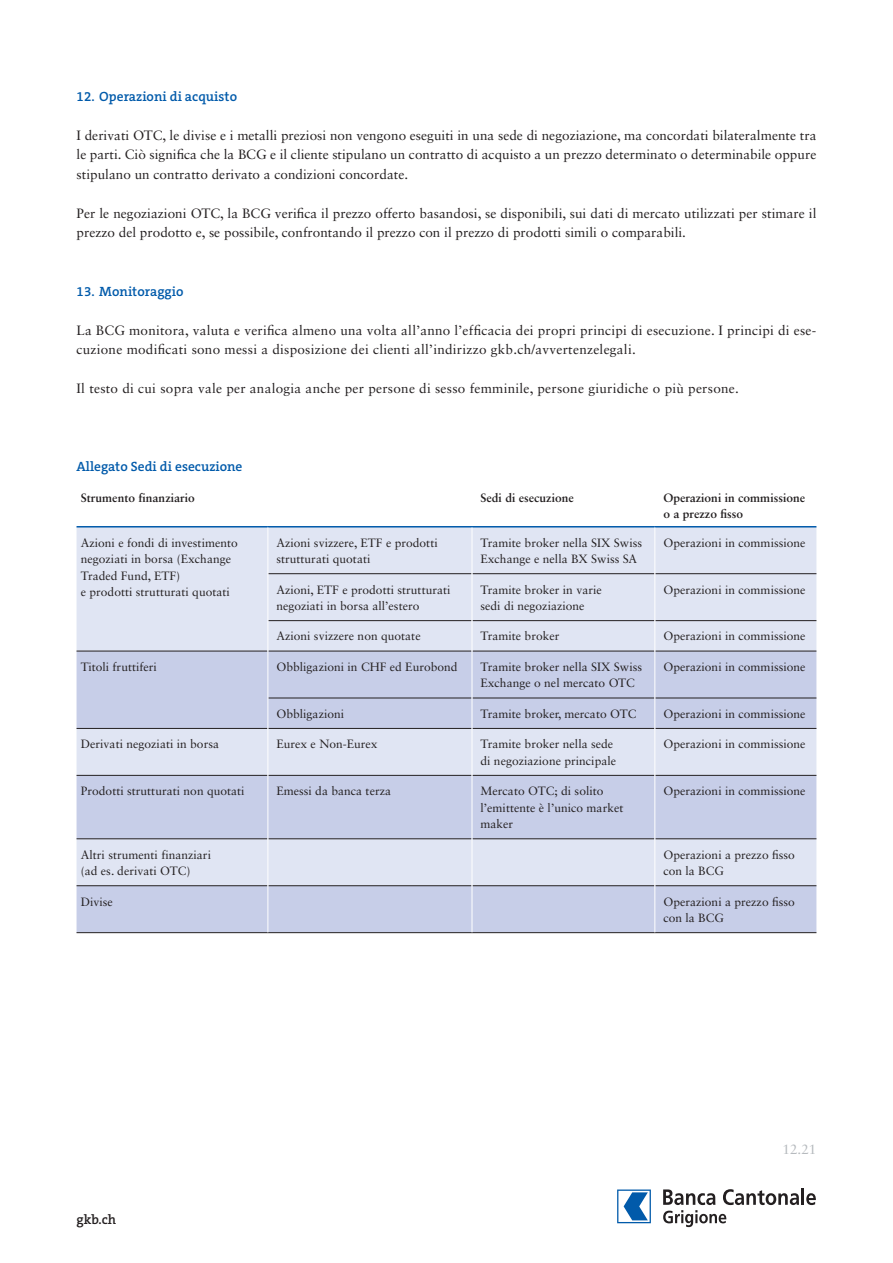
<style>
.page{position:relative;width:893px;height:1263px;background:#fff}
.page>*{position:absolute;margin:0;border:0;box-sizing:border-box;transform-origin:0 0}
.t1{font:13.5px/19.5px "Sabon LT Std";letter-spacing:.02em;color:#231f20}
.t2{font:600 13.5px "The Serif C5";letter-spacing:.005em;color:#015aaa}
.t3{font:600 13.5px "The Serif C5";color:#231f20}
.t4{font:13.5px "Sabon LT Std";color:#b6babe}
.t5{font:12px/16.5px "Sabon LT Std";letter-spacing:.005em;color:#231f20}
.t6{font:700 12px/16.5px "Sabon LT Std";letter-spacing:.005em;color:#231f20}
</style>
<div class="page">
<div style="left:77px;top:527px;width:739px;height:124px;background:#e0e5f3"></div>
<svg style="left:77px;top:652px;width:739px;height:280px;background:#ced4ea"></svg>
<hr style="left:77px;top:526px;width:191px;height:1px;background:#015aaa">
<hr style="left:268px;top:526px;width:204px;height:1px;background:#015aaa">
<hr style="left:472px;top:526px;width:183px;height:1px;background:#015aaa">
<hr style="left:655px;top:526px;width:161px;height:1px;background:#015aaa">
<hr style="left:77px;top:651px;width:190px;height:1px;background:#231f20">
<hr style="left:77px;top:728px;width:190px;height:1px;background:#231f20">
<hr style="left:77px;top:775px;width:190px;height:1px;background:#231f20">
<hr style="left:77px;top:838px;width:190px;height:1px;background:#231f20">
<hr style="left:77px;top:885px;width:190px;height:1px;background:#231f20">
<hr style="left:268px;top:651px;width:204px;height:1px;background:#231f20">
<hr style="left:472px;top:651px;width:182px;height:1px;background:#231f20">
<hr style="left:268px;top:728px;width:204px;height:1px;background:#231f20">
<hr style="left:472px;top:728px;width:182px;height:1px;background:#231f20">
<hr style="left:268px;top:775px;width:204px;height:1px;background:#231f20">
<hr style="left:472px;top:775px;width:182px;height:1px;background:#231f20">
<hr style="left:268px;top:838px;width:204px;height:1px;background:#231f20">
<hr style="left:472px;top:838px;width:182px;height:1px;background:#231f20">
<hr style="left:268px;top:885px;width:204px;height:1px;background:#231f20">
<hr style="left:472px;top:885px;width:182px;height:1px;background:#231f20">
<hr style="left:655px;top:651px;width:161px;height:1px;background:#231f20">
<hr style="left:655px;top:728px;width:161px;height:1px;background:#231f20">
<hr style="left:655px;top:775px;width:161px;height:1px;background:#231f20">
<hr style="left:655px;top:838px;width:161px;height:1px;background:#231f20">
<hr style="left:655px;top:885px;width:161px;height:1px;background:#231f20">
<hr style="left:77px;top:932px;width:191px;height:1px;background:#231f20">
<hr style="left:268px;top:932px;width:204px;height:1px;background:#231f20">
<hr style="left:472px;top:932px;width:183px;height:1px;background:#231f20">
<hr style="left:655px;top:932px;width:161px;height:1px;background:#231f20">
<hr style="left:268px;top:573px;width:204px;height:1px;background:#231f20">
<hr style="left:472px;top:573px;width:182px;height:1px;background:#231f20">
<hr style="left:655px;top:573px;width:161px;height:1px;background:#231f20">
<hr style="left:268px;top:620px;width:204px;height:1px;background:#231f20">
<hr style="left:472px;top:620px;width:182px;height:1px;background:#231f20">
<hr style="left:655px;top:620px;width:161px;height:1px;background:#231f20">
<hr style="left:268px;top:698px;width:204px;height:1px;background:#231f20">
<hr style="left:472px;top:698px;width:182px;height:1px;background:#231f20">
<hr style="left:655px;top:698px;width:161px;height:1px;background:#231f20">
<hr style="left:654px;top:527px;width:1px;height:47px;background:#fff">
<hr style="left:654px;top:574px;width:1px;height:47px;background:#fff">
<hr style="left:654px;top:621px;width:1px;height:30px;background:#fff">
<hr style="left:654px;top:651px;width:1px;height:47px;background:#fff">
<hr style="left:654px;top:698px;width:1px;height:30px;background:#fff">
<hr style="left:654px;top:728px;width:1px;height:47px;background:#fff">
<hr style="left:654px;top:775px;width:1px;height:64px;background:#fff">
<hr style="left:654px;top:839px;width:1px;height:47px;background:#fff">
<hr style="left:654px;top:886px;width:1px;height:46px;background:#fff">
<hr style="left:267px;top:527px;width:1px;height:47px;background:#fff">
<hr style="left:472px;top:527px;width:1px;height:47px;background:#fff">
<hr style="left:267px;top:574px;width:1px;height:47px;background:#fff">
<hr style="left:472px;top:574px;width:1px;height:47px;background:#fff">
<hr style="left:267px;top:621px;width:1px;height:30px;background:#fff">
<hr style="left:472px;top:621px;width:1px;height:30px;background:#fff">
<hr style="left:267px;top:651px;width:1px;height:47px;background:#fff">
<hr style="left:472px;top:651px;width:1px;height:47px;background:#fff">
<hr style="left:267px;top:698px;width:1px;height:30px;background:#fff">
<hr style="left:472px;top:698px;width:1px;height:30px;background:#fff">
<hr style="left:267px;top:728px;width:1px;height:47px;background:#fff">
<hr style="left:472px;top:728px;width:1px;height:47px;background:#fff">
<hr style="left:267px;top:775px;width:1px;height:64px;background:#fff">
<hr style="left:472px;top:775px;width:1px;height:64px;background:#fff">
<hr style="left:267px;top:839px;width:1px;height:47px;background:#fff">
<hr style="left:472px;top:839px;width:1px;height:47px;background:#fff">
<hr style="left:267px;top:886px;width:1px;height:46px;background:#fff">
<hr style="left:472px;top:886px;width:1px;height:46px;background:#fff">
<svg style="left:617px;top:1189px;width:34px;height:34px"></svg>
<svg style="left:663px;top:1189px;width:136px;height:38px"></svg>
<hr style="left:801px;top:1188px;width:3px;height:17px;background:#231f20">
<svg style="left:806px;top:1193px;width:10px;height:12px"></svg>
<p class="t2" style="left:77px;top:87px;width:162px">12. Operazioni di acquisto</p>
<p class="t1" style="left:77px;top:125px;width:741px;text-align:justify">I derivati OTC, le divise e i metalli preziosi non vengono eseguiti in una sede di negoziazione, ma concordati bilateralmente tra le parti. Ciò significa che la BCG e il cliente stipulano un contratto di acquisto a un prezzo determinato o determinabile oppure stipulano un contratto derivato a condizioni concordate.</p>
<p class="t1" style="left:77px;top:203px;width:741px">Per le negoziazioni OTC, la BCG verifica il prezzo offerto basandosi, se disponibili, sui dati di mercato utilizzati per stimare il prezzo del prodotto e, se possibile, confrontando il prezzo con il prezzo di prodotti simili o comparabili.</p>
<p class="t2" style="left:77px;top:282px;width:108px">13. Monitoraggio</p>
<p class="t1" style="left:77px;top:320px;width:741px">La BCG monitora, valuta e verifica almeno una volta all’anno l’efficacia dei propri principi di esecuzione. I principi di ese&shy;cuzione modificati sono messi a disposizione dei clienti all’indirizzo gkb.ch/avvertenzelegali.</p>
<p class="t1" style="left:77px;top:379px;width:664px">Il testo di cui sopra vale per analogia anche per persone di sesso femminile, persone giuridiche o più persone.</p>
<p class="t2" style="left:77px;top:458px;width:167px">Allegato Sedi di esecuzione</p>
<p class="t6" style="left:81px;top:489px;width:116px">Strumento finanziario</p>
<p class="t6" style="left:480px;top:489px;width:95px">Sedi di esecuzione</p>
<p class="t6" style="left:663px;top:489px;width:143px">Operazioni in commissione o a prezzo fisso</p>
<p class="t5" style="left:81px;top:534px;width:159px">Azioni e fondi di investimento negoziati in borsa (Exchange<br>Traded Fund, ETF)<br>e prodotti strutturati quotati</p>
<p class="t5" style="left:276px;top:534px;width:163px">Azioni svizzere, ETF e prodotti strutturati quotati</p>
<p class="t5" style="left:480px;top:534px;width:163px">Tramite broker nella SIX Swiss<br>Exchange e nella BX Swiss SA</p>
<p class="t5" style="left:663px;top:534px;width:144px">Operazioni in commissione</p>
<p class="t5" style="left:276px;top:581px;width:176px">Azioni, ETF e prodotti strutturati negoziati in borsa all’estero</p>
<p class="t5" style="left:480px;top:581px;width:123px">Tramite broker in varie sedi di negoziazione</p>
<p class="t5" style="left:663px;top:581px;width:144px">Operazioni in commissione</p>
<p class="t5" style="left:276px;top:628px;width:146px">Azioni svizzere non quotate</p>
<p class="t5" style="left:480px;top:628px;width:80px">Tramite broker</p>
<p class="t5" style="left:663px;top:628px;width:144px">Operazioni in commissione</p>
<p class="t5" style="left:81px;top:658px;width:78px">Titoli fruttiferi</p>
<p class="t5" style="left:276px;top:658px;width:183px">Obbligazioni in CHF ed Eurobond</p>
<p class="t5" style="left:480px;top:658px;width:163px">Tramite broker nella SIX Swiss<br>Exchange o nel mercato OTC</p>
<p class="t5" style="left:663px;top:658px;width:144px">Operazioni in commissione</p>
<p class="t5" style="left:276px;top:705px;width:69px">Obbligazioni</p>
<p class="t5" style="left:480px;top:705px;width:157px">Tramite broker, mercato OTC</p>
<p class="t5" style="left:663px;top:705px;width:144px">Operazioni in commissione</p>
<p class="t5" style="left:81px;top:736px;width:140px">Derivati negoziati in borsa</p>
<p class="t5" style="left:276px;top:736px;width:103px">Eurex e Non-Eurex</p>
<p class="t5" style="left:480px;top:736px;width:137px">Tramite broker nella sede di negoziazione principale</p>
<p class="t5" style="left:663px;top:736px;width:144px">Operazioni in commissione</p>
<p class="t5" style="left:81px;top:783px;width:165px">Prodotti strutturati non quotati</p>
<p class="t5" style="left:276px;top:783px;width:116px">Emessi da banca terza</p>
<p class="t5" style="left:480px;top:783px;width:144px">Mercato OTC; di solito l’emittente è l’unico market maker</p>
<p class="t5" style="left:663px;top:783px;width:144px">Operazioni in commissione</p>
<p class="t5" style="left:81px;top:846px;width:132px">Altri strumenti finanziari (ad es. derivati OTC)</p>
<p class="t5" style="left:663px;top:846px;width:133px">Operazioni a prezzo fisso con la BCG</p>
<p class="t5" style="left:81px;top:893px;width:34px">Divise</p>
<p class="t5" style="left:663px;top:893px;width:133px">Operazioni a prezzo fisso con la BCG</p>
<p class="t3" style="left:77px;top:1210px;width:41px">gkb.ch</p>
<p class="t4" style="left:782px;top:1141px;width:35px">12.21</p>
</div>
